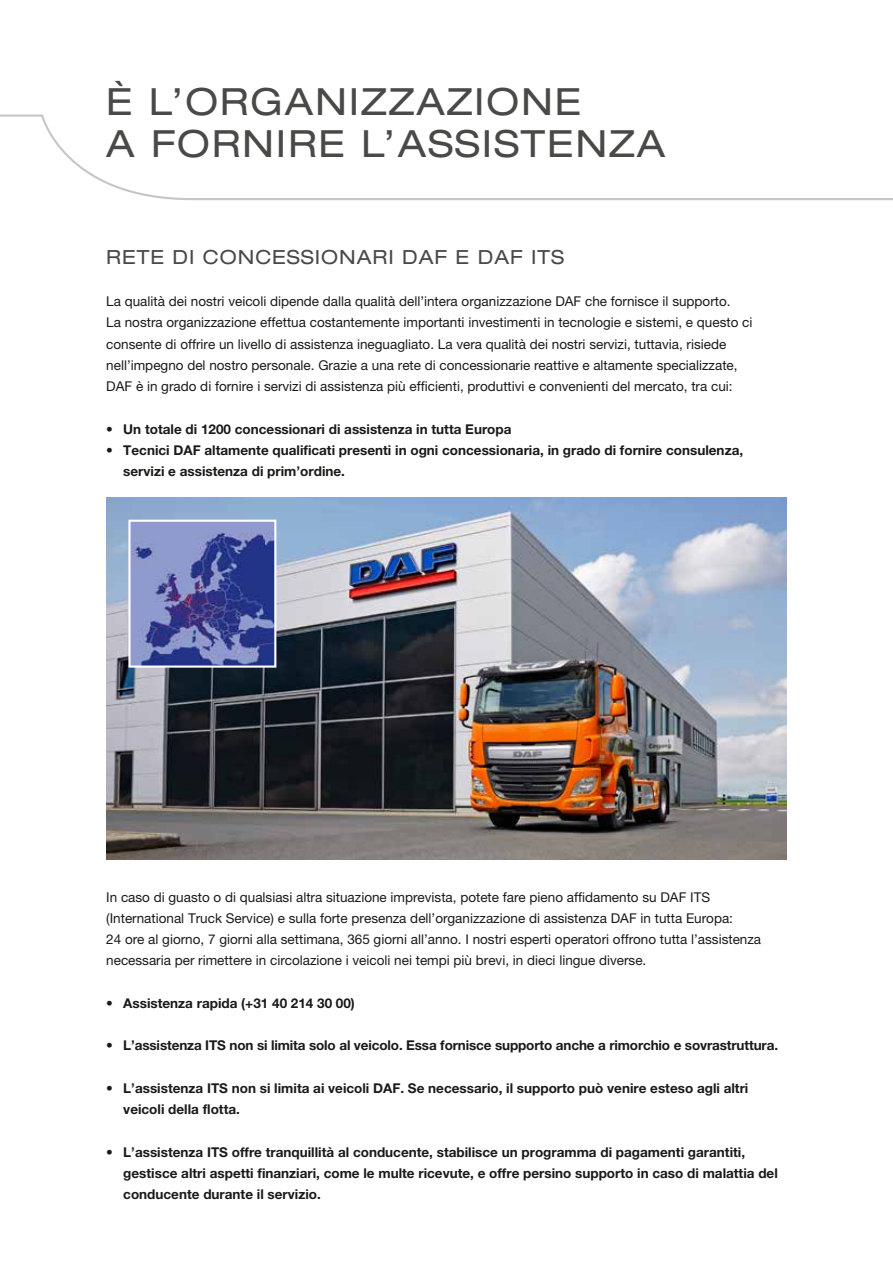
<style>
.page{position:relative;width:893px;height:1263px;background:#fff}
.page>*{position:absolute;margin:0;border:0;box-sizing:border-box;transform-origin:0 0}
.t1{font:expanded 37.5px/42px "Helvetica Neue LT Pro";letter-spacing:.05em;color:#494948}
.t2{font:expanded 19.5px "Helvetica Neue LT Pro";letter-spacing:.05em;color:#494948}
.t3{font:13.5px/21.3px "Helvetica Neue LT Pro";color:#1a1a18}
.t4{font:700 13.5px/21.3px "Helvetica Neue LT Pro";color:#1a1a18}
</style>
<div class="page">
<svg style="left:0;top:114px;width:893px;height:87px"></svg>
<img style="left:107px;top:497px;width:680px;height:362px">
<img style="left:131px;top:523px;width:142px;height:142px">
<div style="left:128px;top:520px;width:148px;height:148px;border:2px solid #fff"></div>
<h1 class="t1" style="left:106px;top:81px;width:560px">È L’ORGANIZZAZIONE<br>A FORNIRE L’ASSISTENZA</h1>
<h2 class="t2" style="left:106px;top:245px;width:459px">RETE DI CONCESSIONARI DAF E DAF ITS</h2>
<p class="t3" style="left:106px;top:291px;width:648px">La qualità dei nostri veicoli dipende dalla qualità dell’intera organizzazione DAF che fornisce il supporto.<br>La nostra organizzazione effettua costantemente importanti investimenti in tecnologie e sistemi, e questo ci consente di offrire un livello di assistenza ineguagliato. La vera qualità dei nostri servizi, tuttavia, risiede nell’impegno del nostro personale. Grazie a una rete di concessionarie reattive e altamente specializzate, DAF è in grado di fornire i servizi di assistenza più efficienti, produttivi e convenienti del mercato, tra cui:</p>
<p class="t4" style="left:106px;top:418px;width:407px">• Un totale di 1200 concessionari di assistenza in tutta Europa</p>
<p class="t4" style="left:123px;top:439px;width:621px;text-indent:-17px">• Tecnici DAF altamente qualificati presenti in ogni concessionaria, in grado di fornire consulenza, servizi e assistenza di prim’ordine.</p>
<p class="t3" style="left:106px;top:886px;width:656px">In caso di guasto o di qualsiasi altra situazione imprevista, potete fare pieno affidamento su DAF ITS (International Truck Service) e sulla forte presenza dell’organizzazione di assistenza DAF in tutta Europa:<br>24 ore al giorno, 7 giorni alla settimana, 365 giorni all’anno. I nostri esperti operatori offrono tutta l’assistenza necessaria per rimettere in circolazione i veicoli nei tempi più brevi, in dieci lingue diverse.</p>
<p class="t4" style="left:106px;top:992px;width:250px">• Assistenza rapida (+31 40 214 30 00)</p>
<p class="t4" style="left:106px;top:1034px;width:673px">• L’assistenza ITS non si limita solo al veicolo. Essa fornisce supporto anche a rimorchio e sovrastruttura.</p>
<p class="t4" style="left:123px;top:1077px;width:627px;text-indent:-17px">• L’assistenza ITS non si limita ai veicoli DAF. Se necessario, il supporto può venire esteso agli altri veicoli della flotta.</p>
<p class="t4" style="left:123px;top:1141px;width:656px;text-indent:-17px">• L’assistenza ITS offre tranquillità al conducente, stabilisce un programma di pagamenti garantiti, gestisce altri aspetti finanziari, come le multe ricevute, e offre persino supporto in caso di malattia del conducente durante il servizio.</p>
</div>
